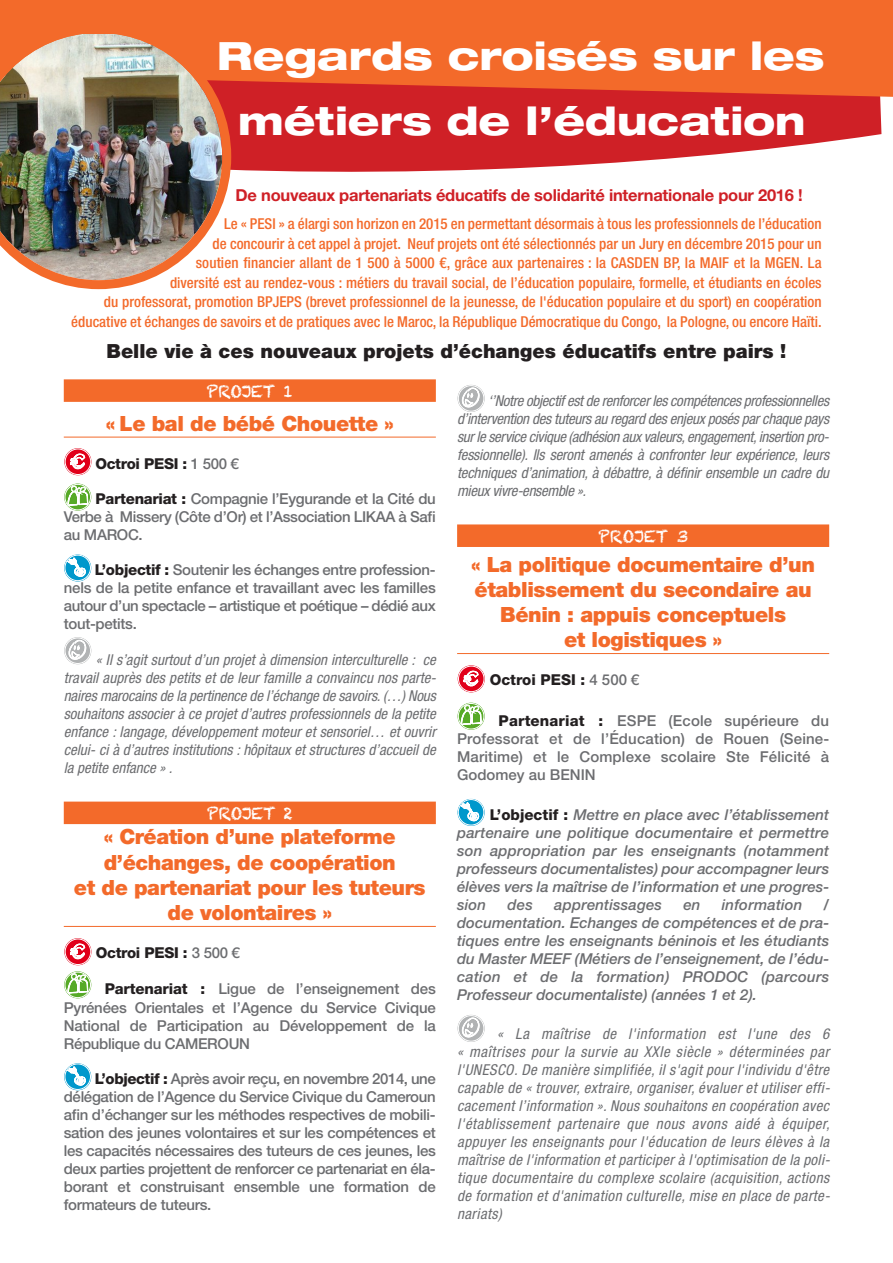
<style>
.page{position:relative;width:893px;height:1263px;background:#fff}
.page>*{position:absolute;margin:0;border:0;box-sizing:border-box;transform-origin:0 0}
.t1{font:800 expanded 39px/64.5px "Helvetica Neue LT Std";color:#fff;text-align:center}
.t2{font:900 21px/25.2px "Helvetica Neue LT Std";letter-spacing:-.02em;color:#f36a2a;text-align:center}
.t3{font:900 19.5px "Helvetica Neue LT Std";color:#231f20}
.t4{font:700 16.5px "Helvetica Neue LT Std";letter-spacing:-.015em;color:#cf2026}
.t5{font:16.5px "Chalkduster";letter-spacing:-.02em;color:#fff}
.t6{font:italic condensed 15px/18px "Helvetica Neue LT Std";color:#6c6d70;text-align:justify}
.t7{font:500 15px/18px "Helvetica Neue LT Std";letter-spacing:-.02em;color:#6c6d70;text-align:justify}
.t8{font:500 condensed 15px/19.5px "Helvetica Neue LT Std";color:#f36a2a;text-align:right}
.t9{font:italic 500 15px/18px "Helvetica Neue LT Std";color:#6c6d70;text-align:justify}
.t10{font:800 15px "Helvetica Neue LT Std";letter-spacing:-.02em;color:#231f20}
.t11{font:800 15px "Helvetica Neue LT Std";color:#231f20}
.s1{font-weight:500;color:#6c6d70}
.s2{font-weight:800;color:#231f20}
.s3{font-weight:800;font-style:normal;color:#231f20}
</style>
<div class="page">
<svg style="left:231px;top:98px;width:650px;height:74px;background:#d53f44"></svg>
<svg style="left:0;top:0;width:893px;height:98px;background:#ef6329"></svg>
<div style="left:64px;top:379px;width:372px;height:23px;background:#f36a2a"></div>
<hr style="left:64px;top:437px;width:372px;height:1px;background:#f36a2a">
<div style="left:64px;top:801px;width:372px;height:23px;background:#f36a2a"></div>
<hr style="left:64px;top:926px;width:372px;height:1px;background:#f36a2a">
<div style="left:457px;top:524px;width:372px;height:23px;background:#f36a2a"></div>
<hr style="left:457px;top:653px;width:372px;height:1px;background:#f36a2a">
<svg style="left:64px;top:448px;width:28px;height:28px"></svg>
<svg style="left:64px;top:483px;width:28px;height:28px"></svg>
<svg style="left:64px;top:554px;width:28px;height:28px"></svg>
<svg style="left:64px;top:637px;width:27px;height:28px"></svg>
<svg style="left:64px;top:938px;width:28px;height:61px"></svg>
<svg style="left:64px;top:1063px;width:28px;height:28px"></svg>
<svg style="left:457px;top:385px;width:28px;height:27px"></svg>
<svg style="left:458px;top:665px;width:27px;height:28px"></svg>
<svg style="left:457px;top:702px;width:28px;height:28px"></svg>
<svg style="left:457px;top:799px;width:28px;height:27px"></svg>
<svg style="left:457px;top:1015px;width:28px;height:27px"></svg>
<img style="left:0;top:24px;width:231px;height:265px">
<h1 class="t1" style="left:217px;top:27px;width:609px">Regards croisés sur les métiers de l’éducation</h1>
<p class="t4" style="left:236px;top:189px;width:569px">De nouveaux partenariats éducatifs de solidarité internationale pour 2016 !</p>
<p class="t8" style="left:71px;top:215px;width:752px">Le « PESI » a élargi son horizon en 2015 en permettant désormais à tous les professionnels de l’éducation<br>de concourir à cet appel à projet. Neuf projets ont été sélectionnés par un Jury en décembre 2015 pour un<br>soutien financier allant de 1 500 à 5000 €, grâce aux partenaires : la CASDEN BP, la MAIF et la MGEN. La<br>diversité est au rendez-vous : métiers du travail social, de l’éducation populaire, formelle, et étudiants en écoles<br>du professorat, promotion BPJEPS (brevet professionnel de la jeunesse, de l'éducation populaire et du sport) en coopération éducative et échanges de savoirs et de pratiques avec le Maroc, la République Démocratique du Congo, la Pologne, ou encore Haïti.</p>
<h3 class="t3" style="left:107px;top:344px;width:681px">Belle vie à ces nouveaux projets d’échanges éducatifs entre pairs !</h3>
<p class="t5" style="left:207px;top:381px;width:88px">PROJET 1</p>
<h2 class="t2" style="left:106px;top:412px;width:290px">« Le bal de bébé Chouette »</h2>
<p class="t10" style="left:95px;top:458px;width:145px">Octroi PESI : <span class="s1">1 500 €</span></p>
<p class="t7" style="left:64px;top:491px;width:374px;text-indent:32px"><span class="s2">Partenariat :</span> Compagnie l’Eygurande et la Cité du Verbe à Missery (Côte d’Or) et l’Association LIKAA à Safi au MAROC.</p>
<p class="t7" style="left:64px;top:562px;width:374px;text-indent:31px"><span class="s2">L’objectif :</span> Soutenir les échanges entre profession&shy;nels de la petite enfance et travaillant avec les familles autour d’un spectacle – artistique et poétique – dédié aux tout-petits.</p>
<p class="t6" style="left:64px;top:652px;width:374px;text-indent:32px">« Il s’agit surtout d’un projet à dimension interculturelle : ce travail auprès des petits et de leur famille a convaincu nos parte&shy;naires marocains de la pertinence de l’échange de savoirs. (…) Nous souhaitons associer à ce projet d’autres professionnels de la petite enfance : langage, développement moteur et sensoriel… et ouvrir celui- ci à d’autres institutions : hôpitaux et structures d’accueil de la petite enfance » .</p>
<p class="t5" style="left:207px;top:804px;width:87px">PROJET 2</p>
<h2 class="t2" style="left:74px;top:826px;width:353px">« Création d’une plateforme d’échanges, de coopération<br>et de partenariat pour les tuteurs de volontaires »</h2>
<p class="t10" style="left:96px;top:947px;width:146px">Octroi PESI : <span class="s1">3 500 €</span></p>
<p class="t7" style="left:64px;top:981px;width:374px;text-indent:41px"><span class="s2">Partenariat :</span> Ligue de l’enseignement des Pyrénées Orientales et l’Agence du Service Civique National de Participation au Développement de la République du CAMEROUN</p>
<p class="t7" style="left:64px;top:1071px;width:374px;text-indent:31px"><span class="s2">L’objectif :</span> Après avoir reçu, en novembre 2014, une délégation de l’Agence du Service Civique du Cameroun afin d’échanger sur les méthodes respectives de mobili&shy;sation des jeunes volontaires et sur les compétences et les capacités nécessaires des tuteurs de ces jeunes, les deux parties projettent de renforcer ce partenariat en éla&shy;borant et construisant ensemble une formation de formateurs de tuteurs.</p>
<p class="t6" style="left:457px;top:393px;width:374px;text-indent:31px">‘’Notre objectif est de renforcer les compétences professionnelles d’intervention des tuteurs au regard des enjeux posés par chaque pays sur le service civique (adhésion aux valeurs, engagement, insertion pro&shy;fessionnelle). Ils seront amenés à confronter leur expérience, leurs techniques d’animation, à débattre, à définir ensemble un cadre du mieux vivre-ensemble ».</p>
<p class="t5" style="left:598px;top:526px;width:92px">PROJET 3</p>
<h2 class="t2" style="left:471px;top:553px;width:345px">« La politique documentaire d’un établissement du secondaire au<br>Bénin : appuis conceptuels<br>et logistiques »</h2>
<p class="t11" style="left:490px;top:675px;width:151px">Octroi PESI : <span class="s1">4 500 €</span></p>
<p class="t7" style="left:457px;top:712px;width:374px;text-indent:42px"><span class="s2">Partenariat :</span> ESPE (Ecole supérieure du Professorat et de l’éducation) de Rouen (Seine-Maritime) et le Complexe scolaire Ste Félicité à Godomey au BENIN</p>
<p class="t9" style="left:457px;top:807px;width:374px;text-indent:33px"><span class="s3">L’objectif :</span> Mettre en place avec l’établissement partenaire une politique documentaire et permettre son appropriation par les enseignants (notamment professeurs documentalistes) pour accompagner leurs élèves vers la maîtrise de l’information et une progres&shy;sion</p>
<p class="t9" style="left:457px;top:897px;width:374px;text-indent:367px">/ documentation. Echanges de compétences et de pra&shy;tiques entre les enseignants béninois et les étudiants du Master MEEF (Métiers de l’enseignement, de l’édu&shy;cation et de la formation) PRODOC (parcours Professeur documentaliste) (années 1 et 2).</p>
<p class="t6" style="left:457px;top:1026px;width:374px;text-indent:40px">« La maîtrise de l'information est l'une des 6 « maîtrises pour la survie au XXIe siècle » déterminées par l'UNESCO. De manière simplifiée, il s'agit pour l'individu d'être capable de « trouver, extraire, organiser, évaluer et utiliser effi&shy;cacement l’information ». Nous souhaitons en coopération avec l'établissement partenaire que nous avons aidé à équiper, appuyer les enseignants pour l'éducation de leurs élèves à la maîtrise de l'information et participer à l'optimisation de la poli&shy;tique documentaire du complexe scolaire (acquisition, actions de formation et d'animation culturelle, mise en place de parte&shy;nariats)</p>
<p class="t9" style="left:508px;top:897px;width:27px">des</p>
<p class="t9" style="left:554px;top:897px;width:109px">apprentissages</p>
<p class="t9" style="left:683px;top:897px;width:19px">en</p>
<p class="t9" style="left:722px;top:897px;width:82px">information</p>
</div>
